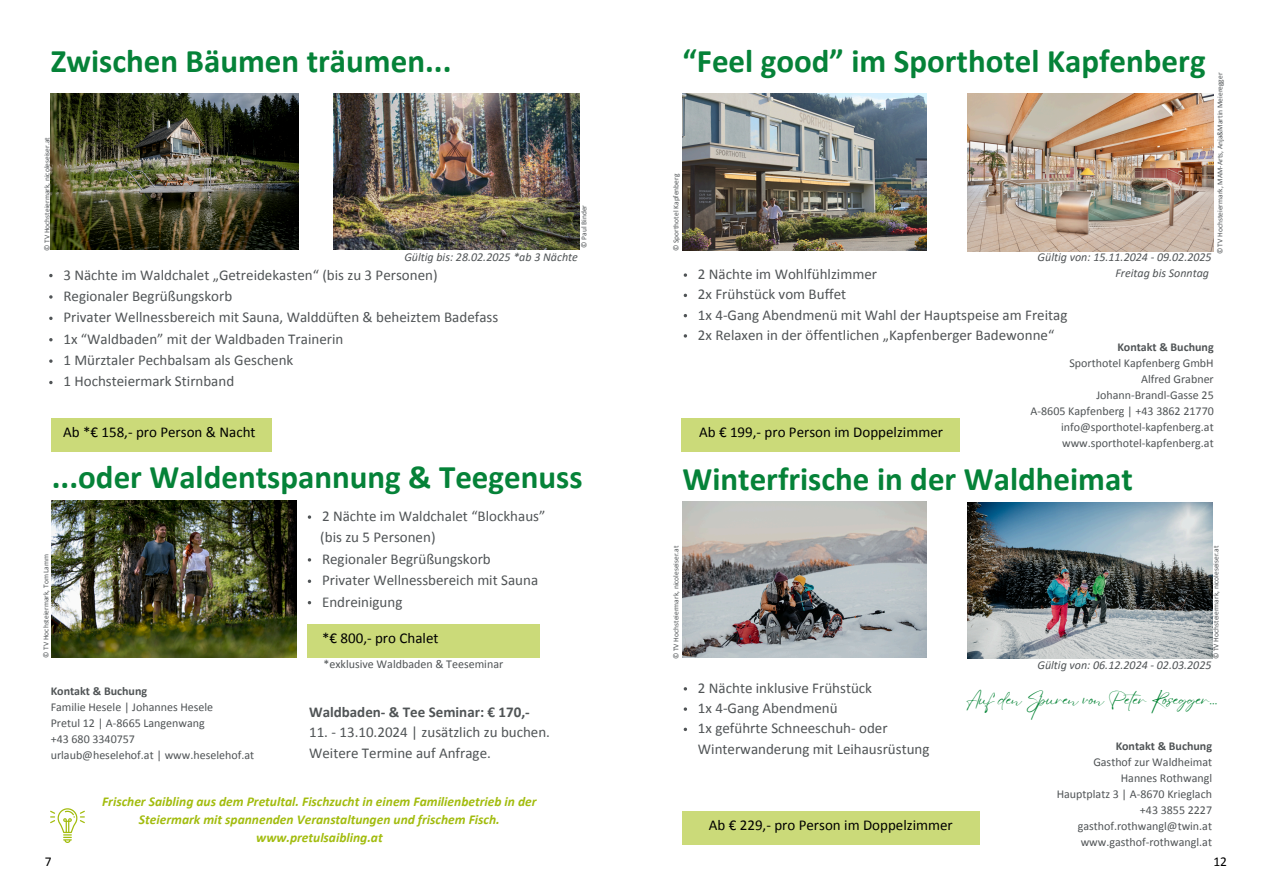
<style>
.page{position:relative;width:1263px;height:894px;background:#fff}
.page>*{position:absolute;margin:0;border:0;box-sizing:border-box;transform-origin:0 0}
.t1{font:700 33px "Calibri";color:#058238}
.t2{font:18px "Eyesome Script";letter-spacing:-.03em;color:#008232}
.t3{font:15px/20.2px "Calibri";color:#505456}
.t4{font:15px "Calibri";color:#000}
.t5{font:700 15px "Calibri";color:#505456}
.t6{font:italic 700 13.5px/18px "Calibri";color:#a2bc0e;text-align:center}
.t7{font:13.5px "Calibri";color:#000}
.t8{font:12px/16px "Calibri";color:#505456;text-align:right}
.t9{font:italic 12px/16px "Calibri";color:#505456;text-align:right}
.t10{font:7.5px "Calibri";color:#505456}
.s1{font-weight:700}
</style>
<div class="page">
<img style="left:51px;top:93px;width:247px;height:157px">
<img style="left:334px;top:93px;width:245px;height:157px">
<svg style="left:50px;top:808px;width:35px;height:34px"></svg>
<img style="left:52px;top:500px;width:245px;height:157px">
<svg style="left:49px;top:274px;width:4px;height:3px"></svg>
<svg style="left:49px;top:316px;width:4px;height:4px"></svg>
<svg style="left:49px;top:338px;width:4px;height:3px"></svg>
<svg style="left:49px;top:359px;width:4px;height:4px"></svg>
<svg style="left:49px;top:381px;width:4px;height:3px"></svg>
<div style="left:52px;top:418px;width:220px;height:33px;background:#cbda79"></div>
<div style="left:307px;top:624px;width:233px;height:33px;background:#cbda79"></div>
<img style="left:682px;top:94px;width:245px;height:156px">
<img style="left:967px;top:502px;width:246px;height:156px">
<svg style="left:684px;top:273px;width:3px;height:4px"></svg>
<img style="left:682px;top:501px;width:245px;height:156px">
<div style="left:681px;top:418px;width:279px;height:33px;background:#cbda79"></div>
<div style="left:682px;top:811px;width:297px;height:33px;background:#cbda79"></div>
<img style="left:967px;top:94px;width:247px;height:157px">
<h1 class="t1" style="left:51px;top:47px;width:402px">Zwischen Bäumen träumen...</h1>
<h5 class="t10" style="left:44px;top:251px;width:115px;rotate:-90deg">© TV Hochsteiermark, nicoleseiser.at</h5>
<p class="t10" style="left:581px;top:247px;width:44px;rotate:-90deg">© Paul Binder</p>
<h1 class="t9" style="left:404px;top:250px;width:175px">Gültig bis: 28.02.2025 *ab 3 Nächte</h1>
<p class="t3" style="left:63px;top:265px;width:376px">3 Nächte im Waldchalet „Getreidekasten“ (bis zu 3 Personen)</p>
<p class="t3" style="left:63px;top:287px;width:170px">Regionaler Begrüßungskorb</p>
<h5 class="t3" style="left:63px;top:308px;width:436px">Privater Wellnessbereich mit Sauna, Walddüften &amp; beheiztem Badefass</h5>
<p class="t3" style="left:63px;top:330px;width:281px">1x “Waldbaden” mit der Waldbaden Trainerin</p>
<p class="t3" style="left:63px;top:351px;width:231px">1 Mürztaler Pechbalsam als Geschenk</p>
<p class="t3" style="left:63px;top:372px;width:172px">1 Hochsteiermark Stirnband</p>
<h3 class="t4" style="left:63px;top:426px;width:194px">Ab *€ 158,- pro Person &amp; Nacht</h3>
<h3 class="t1" style="left:52px;top:463px;width:532px">...oder Waldentspannung &amp; Teegenuss</h3>
<h5 class="t10" style="left:43px;top:657px;width:105px;rotate:-90deg">© TV Hochsteiermark, Tom Lamm</h5>
<p class="t3" style="left:322px;top:507px;width:225px">2 Nächte im Waldchalet “Blockhaus”</p>
<h3 class="t3" style="left:320px;top:528px;width:117px">(bis zu 5 Personen)</h3>
<p class="t3" style="left:322px;top:549px;width:170px">Regionaler Begrüßungskorb</p>
<p class="t3" style="left:322px;top:571px;width:218px">Privater Wellnessbereich mit Sauna</p>
<p class="t3" style="left:322px;top:592px;width:82px">Endreinigung</p>
<p class="t4" style="left:322px;top:632px;width:118px">*€ 800,- pro Chalet</p>
<p class="t8" style="left:323px;top:656px;width:181px">*exklusive Waldbaden &amp; Teeseminar</p>
<p class="t8" style="left:51px;top:684px;width:205px;text-align:left"><span class="s1">Kontakt &amp; Buchung<br></span>Familie Hesele | Johannes Hesele<br>Pretul 12 | A-8665 Langenwang<br>+43 680 3340757<br>urlaub@heselehof.at | www.heselehof.at</p>
<p class="t6" style="left:102px;top:793px;width:436px">Frischer Saibling aus dem Pretultal. Fischzucht in einem Familienbetrieb in der<br>Steiermark mit spannenden Veranstaltungen und frischem Fisch. www.pretulsaibling.at</p>
<h3 class="t5" style="left:309px;top:705px;width:222px">Waldbaden- &amp; Tee Seminar: € 170,-</h3>
<h3 class="t3" style="left:309px;top:723px;width:242px">11. - 13.10.2024 | zusätzlich zu buchen.<br>Weitere Termine auf Anfrage.</h3>
<p class="t7" style="left:45px;top:855px;width:8px">7</p>
<p class="t1" style="left:682px;top:47px;width:525px">“Feel good” im Sporthotel Kapfenberg</p>
<h5 class="t10" style="left:1217px;top:254px;width:183px;rotate:-90deg">© TV Hochsteiermark, MAM-Arts, Anja&amp;Martin Meieregger</h5>
<h1 class="t10" style="left:673px;top:251px;width:79px;rotate:-90deg">© Sporthotel Kapfenberg</h1>
<p class="t9" style="left:1038px;top:250px;width:176px">Gültig von: 15.11.2024 - 09.02.2025<br>Freitag bis Sonntag</p>
<p class="t3" style="left:698px;top:265px;width:181px">2 Nächte im Wohlfühlzimmer</p>
<h5 class="t3" style="left:698px;top:285px;width:150px">2x Frühstück vom Buffet</h5>
<h3 class="t3" style="left:698px;top:305px;width:371px">1x 4-Gang Abendmenü mit Wahl der Hauptspeise am Freitag</h3>
<p class="t3" style="left:698px;top:326px;width:358px">2x Relaxen in der öffentlichen „Kapfenberger Badewonne“</p>
<h3 class="t8" style="left:1030px;top:340px;width:185px"><span class="s1">Kontakt &amp; Buchung<br></span>Sporthotel Kapfenberg GmbH<br>Alfred Grabner<br>Johann-Brandl-Gasse 25<br>A-8605 Kapfenberg | +43 3862 21770 info@sporthotel-kapfenberg.at www.sporthotel-kapfenberg.at</h3>
<p class="t4" style="left:699px;top:426px;width:245px">Ab € 199,- pro Person im Doppelzimmer</p>
<p class="t1" style="left:682px;top:465px;width:452px">Winterfrische in der Waldheimat</p>
<h2 class="t10" style="left:673px;top:659px;width:115px;rotate:-90deg">© TV Hochsteiermark, nicoleseiser.at</h2>
<h5 class="t3" style="left:698px;top:678px;width:176px">2 Nächte inklusive Frühstück</h5>
<p class="t3" style="left:698px;top:699px;width:141px">1x 4-Gang Abendmenü</p>
<p class="t3" style="left:698px;top:719px;width:233px">1x geführte Schneeschuh- oder<br>Winterwanderung mit Leihausrüstung</p>
<p class="t4" style="left:709px;top:818px;width:245px">Ab € 229,- pro Person im Doppelzimmer</p>
<p class="t10" style="left:1213px;top:659px;width:115px;rotate:-90deg">© TV Hochsteiermark, nicoleseiser.at</p>
<h5 class="t2" style="left:966px;top:687px;width:253px">Auf den Spuren von Peter Rosegger...</h5>
<p class="t9" style="left:1037px;top:657px;width:176px">Gültig von: 06.12.2024 - 02.03.2025</p>
<h1 class="t8" style="left:1057px;top:738px;width:157px"><span class="s1">Kontakt &amp; Buchung<br></span>Gasthof zur Waldheimat<br>Hannes Rothwangl<br>Hauptplatz 3 | A-8670 Krieglach +43 3855 2227 gasthof.rothwangl@twin.at www.gasthof-rothwangl.at</h1>
<h4 class="t7" style="left:1213px;top:855px;width:15px">12</h4>
</div>
